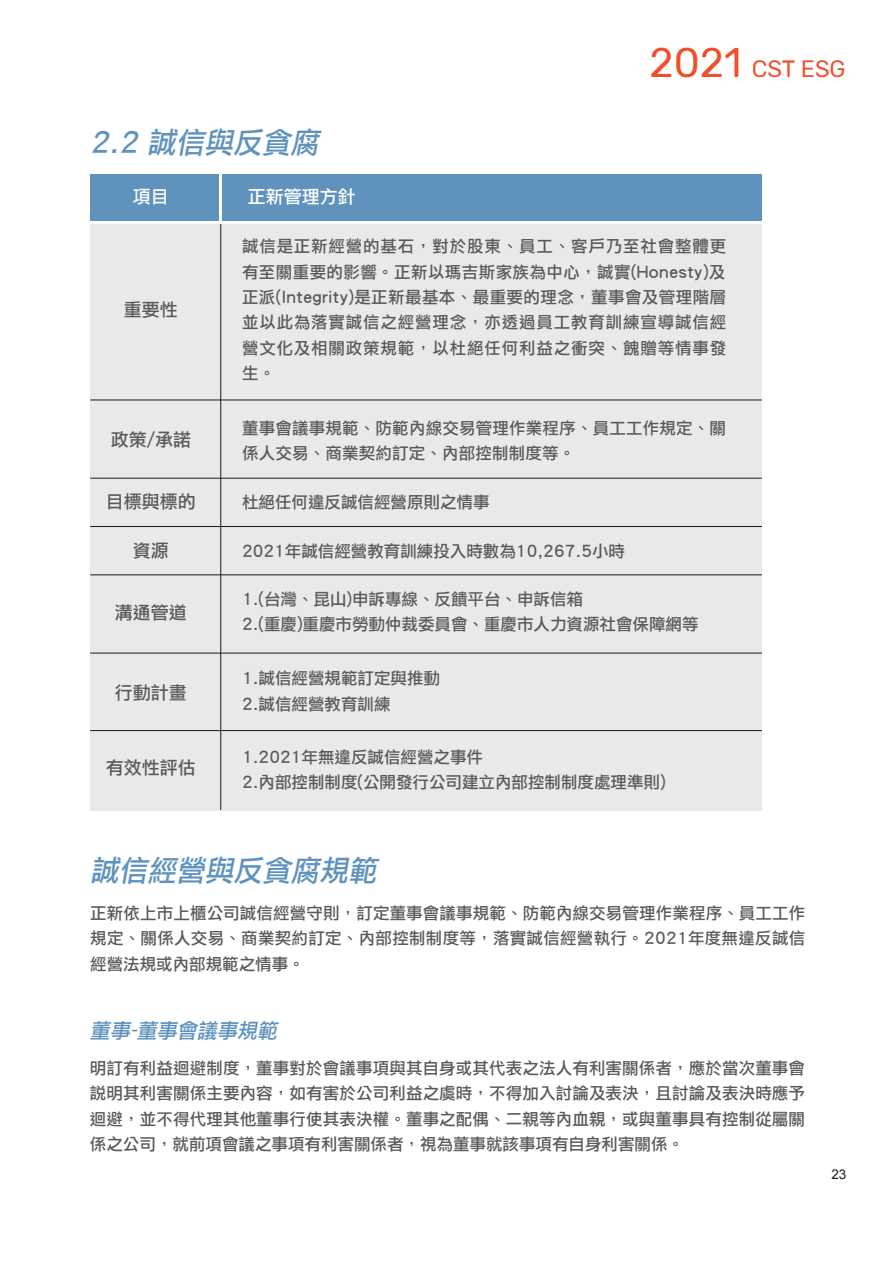
<style>
.page{position:relative;width:893px;height:1263px;background:#fff}
.page>*{position:absolute;margin:0;border:0;box-sizing:border-box;transform-origin:0 0}
.t1{font:italic 29.55px "Li Hei Pro";color:#5f93bd}
.t2{font:23.55px "Rubik";color:#f05029}
.t3{font:italic 20.7px "Li Hei Pro";color:#5f93bd}
.t4{font:18px "Li Hei Pro";color:#595a5b}
.t5{font:18px "Li Hei Pro";color:#fff}
.t6{font:16.5px/25.5px "Li Hei Pro";color:#595a5b}
.t7{font:13.5px "Arial";color:#231f20}
.s1{font-size:41.25px}
</style>
<div class="page">
<svg style="left:90px;top:174px;width:672px;height:637px;background:#dde0e3"></svg>
<h1 class="t1" style="left:90px;top:128px;width:236px">2.2 誠信與反貪腐</h1>
<p class="t5" style="left:133px;top:188px;width:37px">項目</p>
<p class="t5" style="left:248px;top:188px;width:109px">正新管理方針</p>
<h2 class="t2" style="left:650px;top:55px;width:198px"><span class="s1">2021</span> CST ESG</h2>
<p class="t4" style="left:124px;top:301px;width:55px">重要性</p>
<p class="t4" style="left:111px;top:430px;width:82px">政策/承諾</p>
<p class="t4" style="left:106px;top:492px;width:92px">目標與標的</p>
<p class="t4" style="left:133px;top:542px;width:37px">資源</p>
<p class="t4" style="left:115px;top:603px;width:73px">溝通管道</p>
<p class="t4" style="left:115px;top:683px;width:73px">行動計畫</p>
<p class="t4" style="left:106px;top:758px;width:92px">有效性評估</p>
<p class="t6" style="left:242px;top:234px;width:486px;text-align:justify">誠信是正新經營的基石，對於股東、員工、客戶乃至社會整體更有至關重要的影響。正新以瑪吉斯家族為中心，誠實(Honesty)及正派(Integrity)是正新最基本、最重要的理念，董事會及管理階層並以此為落實誠信之經營理念，亦透過員工教育訓練宣導誠信經營文化及相關政策規範，以杜絕任何利益之衝突、餽贈等情事發生。</p>
<p class="t6" style="left:242px;top:415px;width:486px">董事會議事規範、防範內線交易管理作業程序、員工工作規定、關係人交易、商業契約訂定、內部控制制度等。</p>
<p class="t6" style="left:242px;top:489px;width:249px">杜絕任何違反誠信經營原則之情事</p>
<p class="t6" style="left:242px;top:539px;width:385px">2021年誠信經營教育訓練投入時數為10,267.5小時</p>
<p class="t6" style="left:242px;top:586px;width:458px">1.(台灣、昆山)申訴專線、反饋平台、申訴信箱<br>2.(重慶)重慶市勞動仲裁委員會、重慶市人力資源社會保障網等</p>
<p class="t6" style="left:242px;top:666px;width:200px">1.誠信經營規範訂定與推動<br>2.誠信經營教育訓練</p>
<p class="t6" style="left:242px;top:744px;width:425px">1.2021年無違反誠信經營之事件<br>2.內部控制制度(公開發行公司建立內部控制制度處理準則)</p>
<h1 class="t1" style="left:90px;top:856px;width:293px">誠信經營與反貪腐規範</h1>
<p class="t6" style="left:90px;top:900px;width:717px;text-align:justify">正新依上市上櫃公司誠信經營守則，訂定董事會議事規範、防範內線交易管理作業程序、員工工作規定、關係人交易、商業契約訂定、內部控制制度等，落實誠信經營執行。2021年度無違反誠信經營法規或內部規範之情事。</p>
<p class="t3" style="left:90px;top:1020px;width:192px">董事-董事會議事規範</p>
<p class="t6" style="left:90px;top:1055px;width:717px;text-align:justify">明訂有利益迴避制度，董事對於會議事項與其自身或其代表之法人有利害關係者，應於當次董事會說明其利害關係主要內容，如有害於公司利益之虞時，不得加入討論及表決，且討論及表決時應予迴避，並不得代理其他董事行使其表決權。董事之配偶、二親等內血親，或與董事具有控制從屬關係之公司，就前項會議之事項有利害關係者，視為董事就該事項有自身利害關係。</p>
<p class="t7" style="left:831px;top:1165px;width:17px">23</p>
</div>
